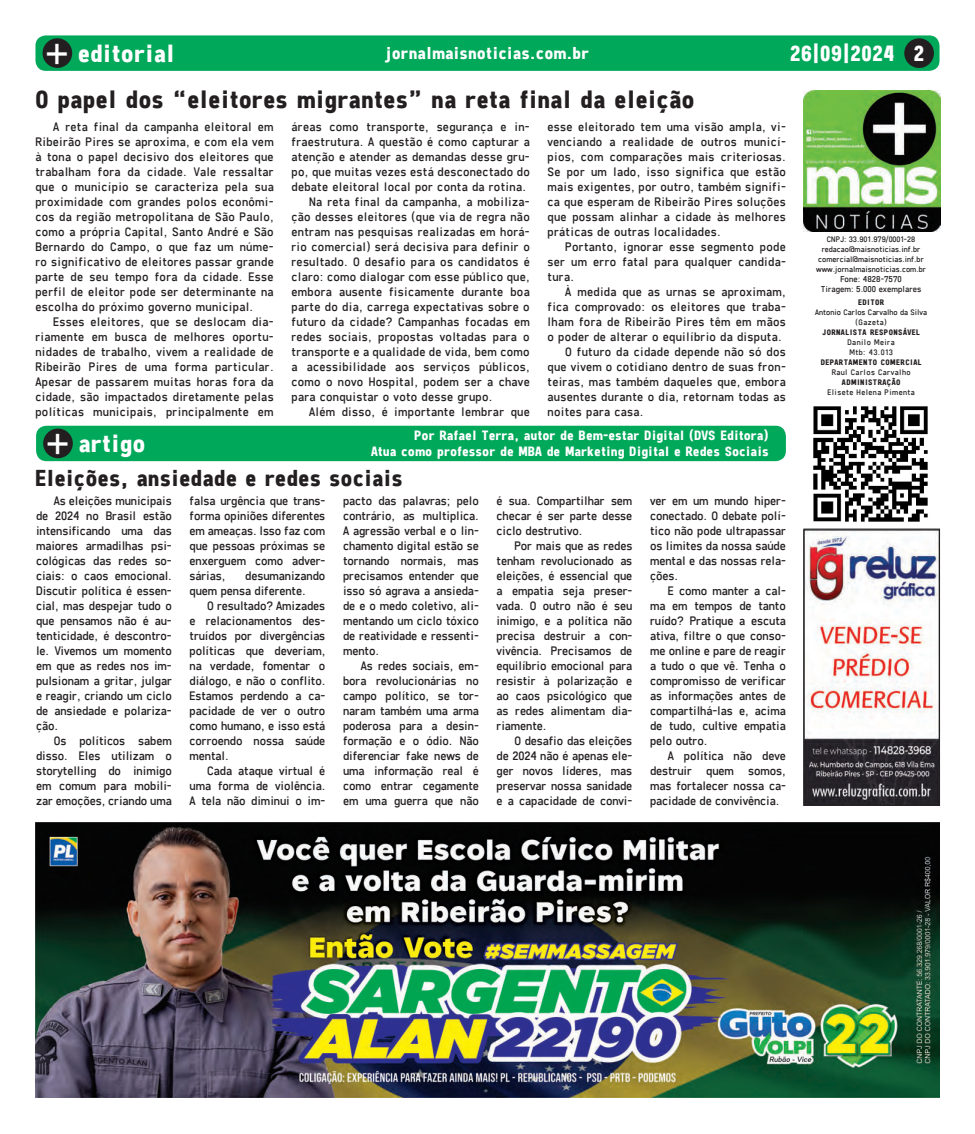
<style>
.page{position:relative;width:975px;height:1134px;background:#fff}
.page>*{position:absolute;margin:0;border:0;box-sizing:border-box;transform-origin:0 0}
.t1{font:41.75px "N Haas Grotesk TX Pro 55 Rg";color:#fff}
.t2{font:700 25.5px "Freeroad";color:#231f20}
.t3{font:700 25.25px "Freeroad";color:#fff}
.t4{font:700 23.5px "Freeroad";color:#231f20}
.t5{font:700 22.5px "Freeroad";color:#fff}
.t6{font:700 17.5px "Freeroad";color:#fff}
.t7{font:700 13.75px/16.5px "Freeroad";color:#fff;text-align:right}
.t8{font:12.5px/15px "Freeroad";letter-spacing:.02em;color:#231f20;text-align:justify}
.t9{font:12.5px/15px "Freeroad";letter-spacing:-.01em;color:#231f20}
.t10{font:9.88px "N Haas Grotesk TX Pro 55 Rg";color:#231f20}
.t11{font:8.75px/10px "Freeroad";color:#231f20;text-align:center}
.t12{font:8.12px/10px "Freeroad";color:#231f20;text-align:center}
.t13{font:700 8.12px "Freeroad";letter-spacing:.05em;color:#231f20}
.t14{font:8.12px/10px "Freeroad";letter-spacing:.05em;color:#231f20}
</style>
<div class="page">
<img style="left:803px;top:90px;width:137px;height:142px">
<div style="left:35px;top:35px;width:904px;height:36px;background:#00a85a;border-radius:10px"></div>
<div style="left:904px;top:38px;width:29px;height:30px;background:#231f20;border-radius:50%"></div>
<div style="left:43px;top:38px;width:29px;height:30px;background:#231f20;border-radius:50%"></div>
<img style="left:35px;top:822px;width:904px;height:276px">
<div style="left:36px;top:426px;width:749px;height:35px;background:#00a85a;border-radius:10px"></div>
<div style="left:43px;top:429px;width:30px;height:29px;background:#231f20;border-radius:50%"></div>
<img style="left:813px;top:406px;width:115px;height:116px">
<img style="left:805px;top:531px;width:132px;height:273px">
<div style="left:803px;top:529px;width:136px;height:277px;border:1px solid #231f20"></div>
<p class="t10" style="left:51px;top:38px;width:7px">+</p>
<p class="t10" style="left:912px;top:38px;width:7px">+</p>
<h1 class="t1" style="left:45px;top:29px;width:27px">+</h1>
<h3 class="t5" style="left:913px;top:43px;width:12px">2</h3>
<h3 class="t3" style="left:78px;top:42px;width:98px">editorial</h3>
<h3 class="t5" style="left:789px;top:43px;width:106px">26|09|2024</h3>
<h3 class="t6" style="left:386px;top:45px;width:204px">jornalmaisnoticias.com.br</h3>
<h2 class="t2" style="left:35px;top:88px;width:661px">O papel dos “eleitores migrantes” na reta final da eleição</h2>
<p class="t8" style="left:35px;top:120px;width:240px;text-indent:18px">A reta final da campanha eleitoral em Ribeirão Pires se aproxima, e com ela vem à tona o papel decisivo dos eleitores que trabalham fora da cidade. Vale ressaltar que o município se caracteriza pela sua proximidade com grandes polos econômi&shy;cos da região metropolitana de São Paulo, como a própria Capital, Santo André e São Bernardo do Campo, o que faz um núme&shy;ro significativo de eleitores passar grande parte de seu tempo fora da cidade. Esse perfil de eleitor pode ser determinante na escolha do próximo governo municipal.</p>
<p class="t8" style="left:35px;top:315px;width:240px;text-indent:18px">Esses eleitores, que se deslocam dia&shy;riamente em busca de melhores oportu&shy;nidades de trabalho, vivem a realidade de Ribeirão Pires de uma forma particular.<br>Apesar de passarem muitas horas fora da cidade, são impactados diretamente pelas políticas municipais, principalmente em</p>
<p class="t8" style="left:291px;top:120px;width:240px">áreas como transporte, segurança e in-</p>
<p class="t8" style="left:291px;top:135px;width:240px">fraestrutura. A questão é como capturar a</p>
<p class="t8" style="left:291px;top:150px;width:240px">atenção e atender as demandas desse gru-</p>
<p class="t8" style="left:291px;top:165px;width:240px">po, que muitas vezes está desconectado do</p>
<p class="t8" style="left:291px;top:180px;width:236px">debate eleitoral local por conta da rotina.</p>
<p class="t8" style="left:309px;top:195px;width:222px">Na reta final da campanha, a mobiliza-</p>
<p class="t8" style="left:291px;top:210px;width:240px">ção desses eleitores (que via de regra não</p>
<p class="t8" style="left:291px;top:225px;width:240px">entram nas pesquisas realizadas em horá-</p>
<p class="t8" style="left:291px;top:240px;width:240px">rio comercial) será decisiva para definir o</p>
<p class="t8" style="left:291px;top:255px;width:240px">resultado. O desafio para os candidatos é</p>
<p class="t8" style="left:291px;top:270px;width:240px">claro: como dialogar com esse público que,</p>
<p class="t8" style="left:291px;top:285px;width:240px">embora ausente fisicamente durante boa</p>
<p class="t8" style="left:291px;top:300px;width:240px">parte do dia, carrega expectativas sobre o</p>
<p class="t8" style="left:291px;top:315px;width:240px">futuro da cidade? Campanhas focadas em</p>
<p class="t8" style="left:291px;top:330px;width:240px">redes sociais, propostas voltadas para o</p>
<p class="t8" style="left:291px;top:345px;width:240px">transporte e a qualidade de vida, bem como</p>
<p class="t8" style="left:291px;top:360px;width:240px">a acessibilidade aos serviços públicos,</p>
<p class="t8" style="left:291px;top:375px;width:240px">como o novo Hospital, podem ser a chave</p>
<p class="t8" style="left:291px;top:390px;width:202px">para conquistar o voto desse grupo.</p>
<p class="t8" style="left:309px;top:405px;width:222px">Além disso, é importante lembrar que</p>
<p class="t8" style="left:547px;top:120px;width:240px">esse eleitorado tem uma visão ampla, vi&shy;venciando a realidade de outros municí&shy;pios, com comparações mais criteriosas.<br>Se por um lado, isso significa que estão mais exigentes, por outro, também signifi&shy;ca que esperam de Ribeirão Pires soluções que possam alinhar a cidade às melhores práticas de outras localidades.</p>
<p class="t8" style="left:547px;top:240px;width:240px;text-indent:18px">Portanto, ignorar esse segmento pode ser um erro fatal para qualquer candida&shy;tura.</p>
<p class="t8" style="left:565px;top:285px;width:222px">À medida que as urnas se aproximam,</p>
<p class="t8" style="left:547px;top:300px;width:240px">fica comprovado: os eleitores que traba-</p>
<p class="t8" style="left:547px;top:315px;width:240px">lham fora de Ribeirão Pires têm em mãos</p>
<p class="t8" style="left:547px;top:330px;width:236px">o poder de alterar o equilíbrio da disputa.</p>
<p class="t8" style="left:565px;top:345px;width:222px">O futuro da cidade depende não só dos</p>
<p class="t8" style="left:547px;top:360px;width:240px">que vivem o cotidiano dentro de suas fron-</p>
<p class="t8" style="left:547px;top:375px;width:240px">teiras, mas também daqueles que, embora</p>
<p class="t8" style="left:547px;top:390px;width:240px">ausentes durante o dia, retornam todas as</p>
<p class="t8" style="left:547px;top:405px;width:97px">noites para casa.</p>
<p class="t10" style="left:52px;top:428px;width:7px">+</p>
<h1 class="t1" style="left:45px;top:419px;width:27px">+</h1>
<h3 class="t3" style="left:78px;top:432px;width:69px">artigo</h3>
<p class="t7" style="left:371px;top:428px;width:399px">Por Rafael Terra, autor de Bem-estar Digital (DVS Editora)<br>Atua como professor de MBA de Marketing Digital e Redes Sociais</p>
<h3 class="t4" style="left:35px;top:467px;width:369px">Eleições, ansiedade e redes sociais</h3>
<p class="t8" style="left:36px;top:494px;width:137px;text-indent:18px">As eleições municipais de 2024 no Brasil estão intensificando uma das maiores armadilhas psi&shy;cológicas das redes so&shy;ciais: o caos emocional.<br>Discutir política é essen&shy;cial, mas despejar tudo o que pensamos não é au&shy;tenticidade, é descontro&shy;le. Vivemos um momento em que as redes nos im&shy;pulsionam a gritar, julgar e reagir, criando um ciclo de ansiedade e polariza&shy;ção.</p>
<p class="t8" style="left:36px;top:734px;width:137px;text-indent:18px">Os políticos sabem disso. Eles utilizam o storytelling do inimigo em comum para mobili&shy;zar emoções, criando uma</p>
<p class="t8" style="left:189px;top:494px;width:137px">falsa urgência que trans&shy;forma opiniões diferentes em ameaças. Isso faz com que pessoas próximas se enxerguem como adver&shy;sárias,</p>
<p class="t9" style="left:189px;top:569px;width:137px;text-indent:56px">desumanizando quem pensa diferente.</p>
<p class="t8" style="left:189px;top:599px;width:137px;text-indent:18px">O resultado? Amizades e relacionamentos des&shy;truídos por divergências políticas que deveriam, na verdade, fomentar o diálogo, e não o conflito.<br>Estamos perdendo a ca&shy;pacidade de ver o outro como humano, e isso está corroendo nossa saúde mental.</p>
<p class="t8" style="left:189px;top:764px;width:137px;text-indent:18px">Cada ataque virtual é uma forma de violência.<br>A tela não diminui o im-</p>
<p class="t8" style="left:343px;top:494px;width:137px">pacto das palavras; pelo contrário, as multiplica.<br>A agressão verbal e o lin&shy;chamento digital estão se tornando normais, mas precisamos entender que isso só agrava a ansieda&shy;de e o medo coletivo, ali&shy;mentando um ciclo tóxico de reatividade e ressenti&shy;mento.</p>
<p class="t8" style="left:343px;top:659px;width:137px;text-indent:18px">As redes sociais, em&shy;bora revolucionárias no campo político, se tor&shy;naram também uma arma poderosa para a desin&shy;formação e o ódio. Não diferenciar fake news de uma informação real é como entrar cegamente em uma guerra que não</p>
<p class="t8" style="left:496px;top:494px;width:137px">é sua. Compartilhar sem checar é ser parte desse ciclo destrutivo.</p>
<p class="t8" style="left:496px;top:539px;width:137px;text-indent:18px">Por mais que as redes tenham revolucionado as eleições, é essencial que a empatia seja preser&shy;vada. O outro não é seu inimigo, e a política não precisa destruir a con&shy;vivência. Precisamos de equilíbrio emocional para resistir à polarização e ao caos psicológico que as redes alimentam dia&shy;riamente.</p>
<p class="t8" style="left:496px;top:734px;width:137px;text-indent:18px">O desafio das eleições de 2024 não é apenas ele&shy;ger novos líderes, mas preservar nossa sanidade e a capacidade de convi-</p>
<p class="t8" style="left:650px;top:494px;width:137px">ver em um mundo hiper&shy;conectado. O debate polí&shy;tico não pode ultrapassar os limites da nossa saúde mental e das nossas rela&shy;ções.</p>
<p class="t8" style="left:650px;top:584px;width:137px;text-indent:18px">E como manter a cal&shy;ma em tempos de tanto ruído? Pratique a escuta ativa, filtre o que conso&shy;me online e pare de reagir a tudo o que vê. Tenha o compromisso de verificar as informações antes de compartilhá-las e, acima de tudo, cultive empatia pelo outro.</p>
<p class="t8" style="left:650px;top:749px;width:137px;text-indent:18px">A política não deve destruir quem somos, mas fortalecer nossa ca&shy;pacidade de convivência.</p>
<p class="t12" style="left:816px;top:234px;width:111px">CNPJ: 33.901.979/0001-28 redacao@maisnoticias.inf.br comercial@maisnoticias.inf.br www.jornalmaisnoticias.com.br</p>
<p class="t11" style="left:820px;top:274px;width:102px">Fone: 4828-7570<br>Tiragem: 5.000 exemplares</p>
<p class="t13" style="left:822px;top:329px;width:99px">JORNALISTA RESPONSÁVEL</p>
<p class="t14" style="left:847px;top:338px;width:49px">Danilo Meira<br>Mtb: 43.013</p>
<p class="t13" style="left:858px;top:299px;width:28px">EDITOR</p>
<p class="t12" style="left:815px;top:308px;width:113px">Antonio Carlos Carvalho da Silva (Gazeta)</p>
<p class="t13" style="left:820px;top:359px;width:102px">DEPARTAMENTO COMERCIAL</p>
<p class="t14" style="left:831px;top:368px;width:81px">Raul Carlos Carvalho</p>
<p class="t13" style="left:841px;top:379px;width:60px">ADMINISTRAÇÃO</p>
<p class="t14" style="left:827px;top:388px;width:89px">Elisete Helena Pimenta</p>
</div>
